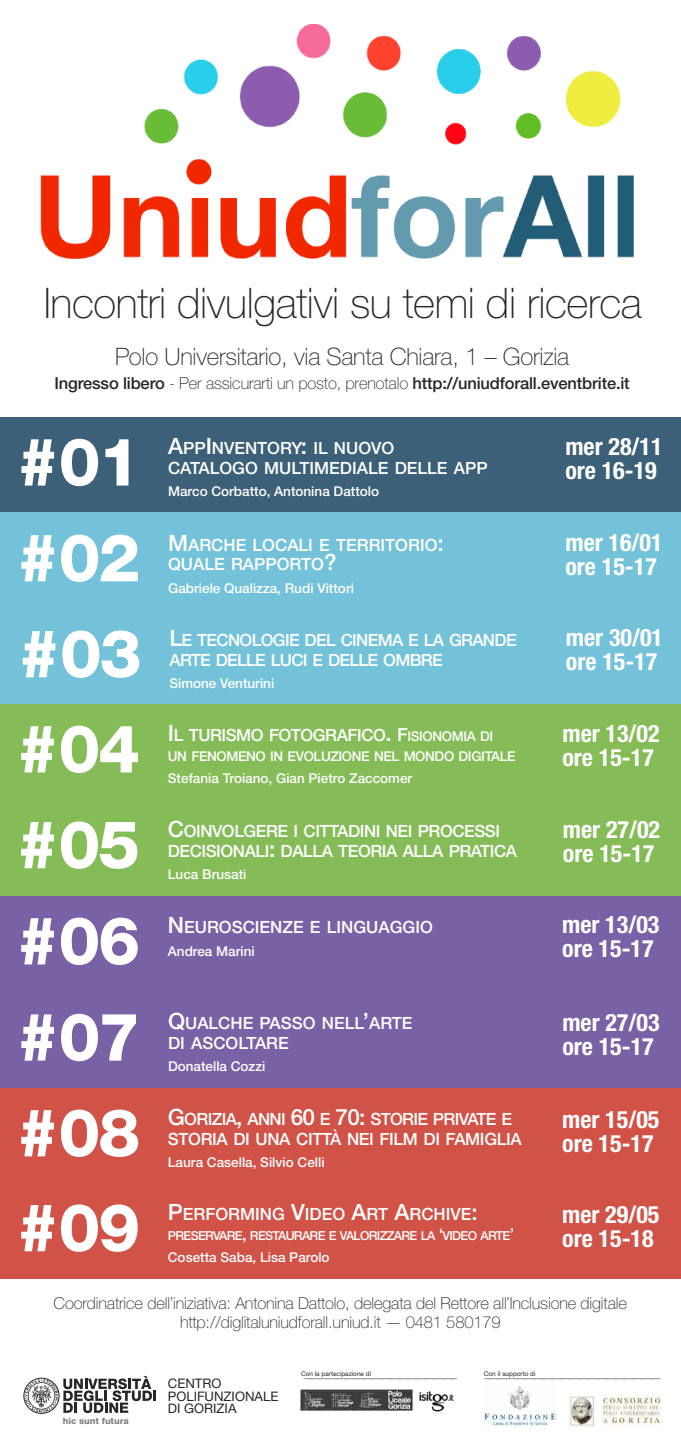
<style>
.page{position:relative;width:681px;height:1446px;background:#fff}
.page>*{position:absolute;margin:0;border:0;box-sizing:border-box;transform-origin:0 0}
.t1{font:800 66.3px "Helvetica Neue LT Std";letter-spacing:-.03em;color:#fff}
.t2{font:100 42.22px "Helvetica Neue LT Std";letter-spacing:-.01em;color:#272526}
.t3{font:700 condensed 24px/24px "Helvetica Neue";color:#fff}
.t4{font:100 24px "Helvetica Neue LT Std";letter-spacing:-.01em;color:#272526}
.t5{font:500 16.88px/19.5px "Helvetica Neue LT Std";color:#fff}
.t6{font:500 16.88px/19.5px "Helvetica Neue LT Std";letter-spacing:-.02em;color:#fff}
.t7{font:500 16.88px/19.5px "Helvetica Neue LT Std";letter-spacing:-.04em;color:#fff}
.t8{font:100 16.5px/19.5px "Helvetica Neue LT Std";letter-spacing:-.01em;color:#272526;text-align:center}
.t9{font:500 13.5px "Helvetica Neue";color:#fff}
.t10{font:500 13.5px "Helvetica Neue LT Std";letter-spacing:-.025em;color:#fff}
.t11{font:13.12px/12.4px "Helvetica Neue";color:#272526}
.t12{font:500 12.38px "Helvetica Neue LT Std";letter-spacing:-.055em;color:#fff}
.t13{font:800 8.93px "Helvetica Neue LT Std";color:#7e8083}
.t14{font:6.45px "Helvetica Neue LT Std";color:#272526}
.s1{font-family:"Helvetica Neue";font-weight:500}
.s2{font-weight:500}
.s3{font-size:22.5px}
.s4{font-size:18px}
.s5{font-size:13.5px}
.s6{font-size:16.5px}
</style>
<div class="page">
<img style="left:40px;top:24px;width:594px;height:235px">
<div style="left:24px;top:1378px;width:35px;height:35px;border:1px solid #272526;border-radius:50%"></div>
<svg style="left:25px;top:1376px;width:131px;height:37px"></svg>
<img style="left:483px;top:1386px;width:73px;height:40px">
<img style="left:568px;top:1395px;width:93px;height:32px">
<svg style="left:483px;top:1378px;width:177px;height:1px"></svg>
<svg style="left:303px;top:1378px;width:154px;height:1px"></svg>
<div style="left:0;top:417px;width:680px;height:96px;background:#3c6077"></div>
<div style="left:0;top:513px;width:680px;height:96px;background:#74c2da"></div>
<div style="left:0;top:608px;width:680px;height:96px;background:#74c2da"></div>
<div style="left:0;top:704px;width:680px;height:96px;background:#85bc58"></div>
<div style="left:0;top:799px;width:680px;height:97px;background:#85bc58"></div>
<div style="left:0;top:896px;width:680px;height:96px;background:#7961a6"></div>
<div style="left:0;top:992px;width:680px;height:96px;background:#7961a6"></div>
<div style="left:0;top:1087px;width:680px;height:97px;background:#d15247"></div>
<div style="left:0;top:1182px;width:680px;height:97px;background:#d15247"></div>
<img style="left:301px;top:1389px;width:111px;height:21px">
<img style="left:419px;top:1391px;width:35px;height:21px">
<h2 class="t2" style="left:44px;top:288px;width:599px">Incontri divulgativi su temi di ricerca</h2>
<h3 class="t4" style="left:115px;top:348px;width:455px">Polo Universitario, via Santa Chiara, 1 – Gorizia</h3>
<p class="t8" style="left:54px;top:375px;width:576px"><span class="s1">Ingresso libero</span> - Per assicurarti un posto, prenotalo <span class="s2">http://uniudforall.eventbrite.it</span></p>
<h1 class="t1" style="left:17px;top:438px;width:125px">#01</h1>
<p class="t5" style="left:168px;top:440px;width:321px"><span class="s3">A</span>PP<span class="s3">I</span>NVENTORY<span class="s3">:</span> IL NUOVO<br>CATALOGO MULTIMEDIALE DELLE APP</p>
<p class="t9" style="left:168px;top:486px;width:212px">Marco Corbatto, Antonina Dattolo</p>
<h1 class="t1" style="left:17px;top:534px;width:125px">#02</h1>
<p class="t5" style="left:168px;top:537px;width:277px"><span class="s3">M</span>ARCHE LOCALI E TERRITORIO<span class="s3">:<br></span>QUALE RAPPORTO<span class="s3">?</span></p>
<p class="t9" style="left:168px;top:583px;width:187px">Gabriele Qualizza, Rudi Vittori</p>
<h1 class="t1" style="left:18px;top:630px;width:125px">#03</h1>
<p class="t7" style="left:169px;top:632px;width:348px"><span class="s3">L</span>E TECNOLOGIE DEL CINEMA E LA GRANDE<br>ARTE DELLE LUCI E DELLE OMBRE</p>
<p class="t9" style="left:169px;top:678px;width:106px">Simone Venturini</p>
<h1 class="t1" style="left:17px;top:725px;width:125px">#04</h1>
<p class="t6" style="left:168px;top:727px;width:327px"><span class="s3">I</span>L TURISMO FOTOGRAFICO<span class="s3">.</span> <span class="s4">F</span><span class="s5">ISIONOMIA DI</span></p>
<p class="t10" style="left:168px;top:751px;width:349px">UN FENOMENO IN EVOLUZIONE NEL MONDO DIGITALE</p>
<p class="t9" style="left:168px;top:773px;width:246px">Stefania Troiano, Gian Pietro Zaccomer</p>
<h1 class="t1" style="left:17px;top:821px;width:125px">#05</h1>
<p class="t6" style="left:168px;top:823px;width:350px"><span class="s3">C</span>OINVOLGERE I CITTADINI NEI PROCESSI<br>DECISIONALI<span class="s3">:</span> DALLA TEORIA ALLA PRATICA</p>
<p class="t9" style="left:168px;top:869px;width:80px">Luca Brusati</p>
<h1 class="t1" style="left:17px;top:917px;width:125px">#06</h1>
<p class="t5" style="left:168px;top:919px;width:266px"><span class="s3">N</span>EUROSCIENZE E LINGUAGGIO</p>
<p class="t9" style="left:168px;top:946px;width:88px">Andrea Marini</p>
<h1 class="t1" style="left:17px;top:1013px;width:125px">#07</h1>
<p class="t5" style="left:168px;top:1015px;width:246px"><span class="s3">Q</span>UALCHE PASSO NELL<span class="s3">’</span>ARTE<br>DI ASCOLTARE</p>
<p class="t9" style="left:168px;top:1061px;width:99px">Donatella Cozzi</p>
<h1 class="t1" style="left:17px;top:1109px;width:125px">#08</h1>
<p class="t6" style="left:168px;top:1111px;width:355px"><span class="s3">G</span>ORIZIA<span class="s3">,</span> ANNI <span class="s3">60</span> E <span class="s3">70:</span> STORIE PRIVATE E<br>STORIA DI UNA CITTÀ NEI FILM DI FAMIGLIA</p>
<p class="t9" style="left:168px;top:1157px;width:158px">Laura Casella, Silvio Celli</p>
<h1 class="t1" style="left:17px;top:1204px;width:125px">#09</h1>
<p class="t5" style="left:168px;top:1206px;width:311px"><span class="s3">P</span>ERFORMING <span class="s3">V</span>IDEO <span class="s3">A</span>RT <span class="s3">A</span>RCHIVE<span class="s3">:</span></p>
<p class="t12" style="left:168px;top:1230px;width:348px">PRESERVARE<span class="s6">,</span> RESTAURARE E VALORIZZARE LA <span class="s6">‘</span>VIDEO ARTE<span class="s6">’</span></p>
<p class="t9" style="left:168px;top:1252px;width:163px">Cosetta Saba, Lisa Parolo</p>
<h3 class="t3" style="left:565px;top:432px;width:99px">mer 28/11 ore 16-19</h3>
<h3 class="t3" style="left:565px;top:529px;width:99px">mer 16/01 ore 15-17</h3>
<h3 class="t3" style="left:565px;top:624px;width:99px">mer 30/01 ore 15-17</h3>
<h3 class="t3" style="left:562px;top:720px;width:99px">mer 13/02 ore 15-17</h3>
<h3 class="t3" style="left:562px;top:816px;width:99px">mer 27/02 ore 15-17</h3>
<h3 class="t3" style="left:562px;top:911px;width:99px">mer 13/03 ore 15-17</h3>
<h3 class="t3" style="left:562px;top:1009px;width:99px">mer 27/03 ore 15-17</h3>
<h3 class="t3" style="left:562px;top:1105px;width:99px">mer 15/05 ore 15-17</h3>
<h3 class="t3" style="left:562px;top:1201px;width:99px">mer 29/05 ore 15-18</h3>
<p class="t8" style="left:54px;top:1295px;width:574px">Coordinatrice dell’iniziativa: Antonina Dattolo, delegata del Rettore all’Inclusione digitale http://diglitaluniudforall.uniud.it — 0481 580179</p>
<p class="t13" style="left:63px;top:1417px;width:67px">hic sunt futura</p>
<p class="t11" style="left:168px;top:1378px;width:112px">CENTRO<br>POLIFUNZIONALE<br>DI GORIZIA</p>
<p class="t14" style="left:301px;top:1371px;width:72px">Con la partecipazione di</p>
<p class="t14" style="left:483px;top:1371px;width:53px">Con il supporto di</p>
</div>
